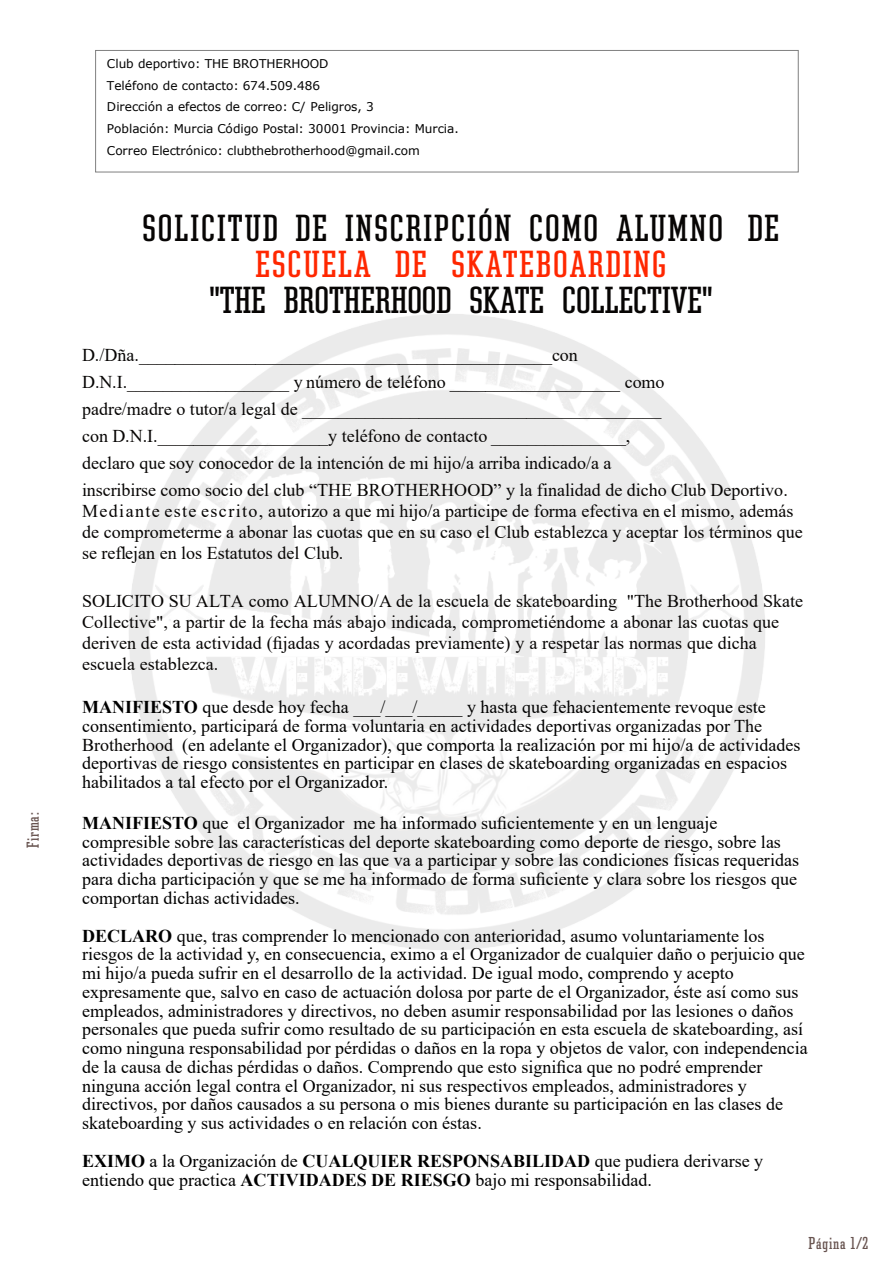
<style>
.page{position:relative;width:894px;height:1264px;background:#fff}
.page>*{position:absolute;margin:0;border:0;box-sizing:border-box;transform-origin:0 0}
.t1{font:36px "Constructa";letter-spacing:.05em;color:#070504}
.t2{font:36px "Constructa";letter-spacing:-.005em;color:#070504}
.t3{font:36px "Constructa";letter-spacing:.05em;color:#ff2700}
.t4{font:18px/18.8px "Times New Roman";color:#000}
.t5{font:18px/27px "Times New Roman";color:#070504}
.t6{font:16.5px "Constructa";letter-spacing:.05em;color:#67534f}
.t7{font:12px/21.9px "Verdana";letter-spacing:-.005em;color:#000}
.s1{font-weight:700}
.s2{color:#070504}
</style>
<div class="page">
<div style="left:26px;top:151px;width:841px;height:961px;background:#fff;opacity:.92"></div>
<div style="left:95px;top:50px;width:703px;height:122px;background:#fff;border:1px solid #808080"></div>
<p class="t6" style="left:27px;top:848px;width:37px;rotate:-90deg">Firma:</p>
<p class="t7" style="left:107px;top:54px;width:223px">Club deportivo: THE BROTHERHOOD<br>Teléfono de contacto: 674.509.486</p>
<p class="t7" style="left:107px;top:97px;width:353px">Dirección a efectos de correo: C/ Peligros, 3<br>Población: Murcia Código Postal: 30001 Provincia: Murcia.<br>Correo Electrónico: clubthebrotherhood@gmail.com</p>
<h1 class="t1" style="left:142px;top:214px;width:638px">SOLICITUD DE INSCRIPCIÓN COMO ALUMNO DE</h1>
<h1 class="t3" style="left:255px;top:250px;width:412px">ESCUELA DE SKATEBOARDING</h1>
<h1 class="t2" style="left:209px;top:286px;width:504px">"THE BROTHERHOOD SKATE COLLECTIVE"</h1>
<p class="t5" style="left:82px;top:343px;width:707px">D./Dña.______________________________________________con D.N.I.__________________ y número de teléfono ___________________ como<br>padre/madre o tutor/a legal de ________________________________________<br>con D.N.I.___________________y teléfono de contacto _______________,<br>declaro que soy conocedor de la intención de mi hijo/a arriba indicado/a a<br>inscribirse como socio del club “THE BROTHERHOOD” y la finalidad de dicho Club Deportivo.</p>
<p class="t5" style="left:82px;top:502px;width:722px;line-height:21px">Mediante este escrito, autorizo a que mi hijo/a participe de forma efectiva en el mismo, además de comprometerme a abonar las cuotas que en su caso el Club establezca y aceptar los términos que se reflejan en los Estatutos del Club.</p>
<p class="t5" style="left:82px;top:592px;width:722px;line-height:21px">SOLICITO SU ALTA como ALUMNO/A de la escuela de skateboarding "The Brotherhood Skate Collective", a partir de la fecha más abajo indicada, comprometiéndome a abonar las cuotas que deriven de esta actividad (fijadas y acordadas previamente) y a respetar las normas que dicha escuela establezca.</p>
<p class="t4" style="left:82px;top:699px;width:719px"><span class="s1">MANIFIESTO</span> que desde hoy fecha ___/___/_____ y hasta que fehacientemente revoque este consentimiento, participará de forma voluntaria en actividades deportivas organizadas por <span class="s2">The Brotherhood</span> (en adelante el Organizador), que comporta la realización por mi hĳo/a de actividades deportivas de riesgo consistentes en participar en clases de skateboarding organizadas en espacios habilitados a tal efecto por el Organizador.</p>
<p class="t4" style="left:82px;top:815px;width:718px"><span class="s1">MANIFIESTO</span> que el Organizador me ha informado suficientemente y en un lenguaje compresible sobre las características del deporte skateboarding como deporte de riesgo, sobre las actividades deportivas de riesgo en las que va a participar y sobre las condiciones físicas requeridas para dicha participación y que se me ha informado de forma suficiente y clara sobre los riesgos que comportan dichas actividades.</p>
<p class="t4" style="left:82px;top:927px;width:727px"><span class="s1">DECLARO</span> que, tras comprender lo mencionado con anterioridad, asumo voluntariamente los riesgos de la actividad y, en consecuencia, eximo a el Organizador de cualquier daño o perjuicio que mi hĳo/a pueda sufrir en el desarrollo de la actividad. De igual modo, comprendo y acepto expresamente que, salvo en caso de actuación dolosa por parte de el Organizador, éste así como sus empleados, administradores y directivos, no deben asumir responsabilidad por las lesiones o daños personales que pueda sufrir como resultado de su participación en esta escuela de skateboarding, así como ninguna responsabilidad por pérdidas o daños en la ropa y objetos de valor, con independencia de la causa de dichas pérdidas o daños. Comprendo que esto significa que no podré emprender ninguna acción legal contra el Organizador, ni sus respectivos empleados, administradores y directivos, por daños causados a su persona o mis bienes durante su participación en las clases de skateboarding y sus actividades o en relación con éstas.</p>
<p class="t4" style="left:82px;top:1152px;width:682px"><span class="s1">EXIMO</span> a la Organización de <span class="s1">CUALQUIER RESPONSABILIDAD</span> que pudiera derivarse y entiendo que practica <span class="s1">ACTIVIDADES DE RIESGO</span> bajo mi responsabilidad.</p>
<p class="t6" style="left:808px;top:1236px;width:61px">Página 1/2</p>
</div>
